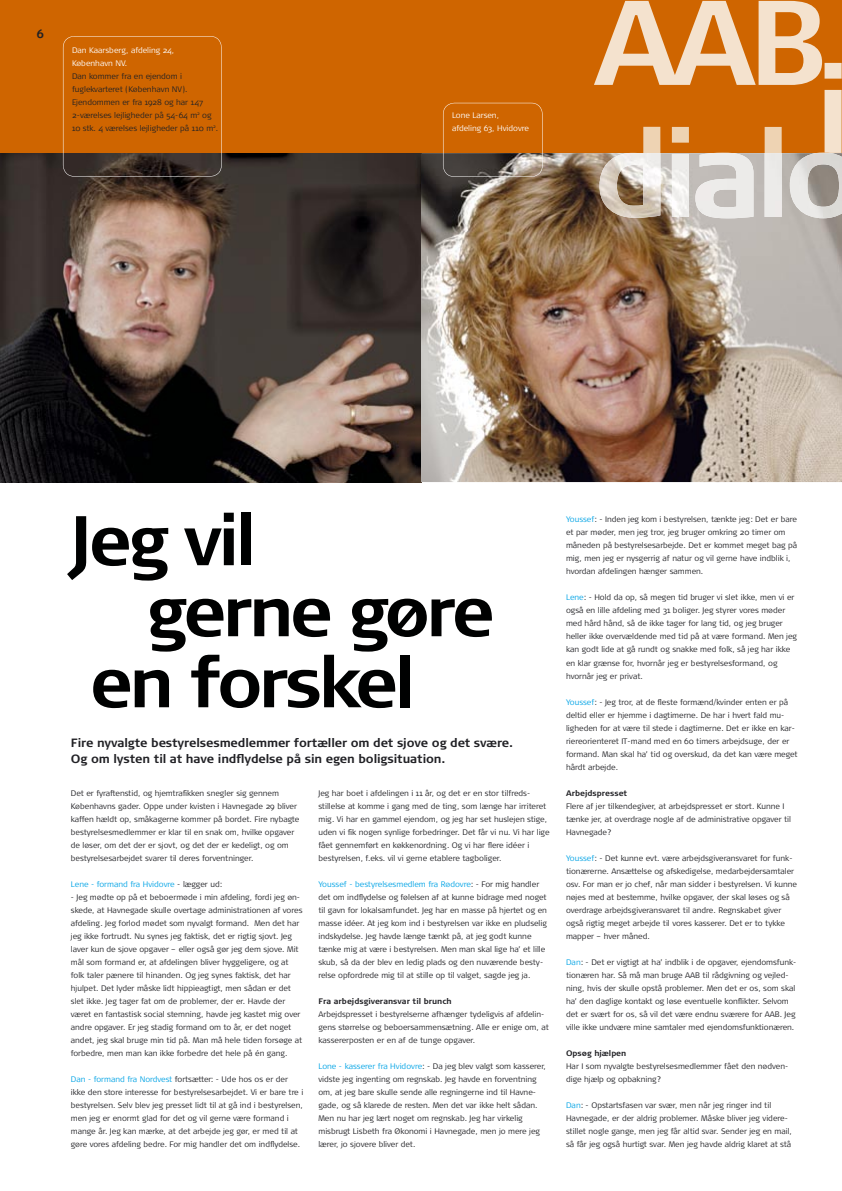
<style>
.page{position:relative;width:842px;height:1191px;background:#fff}
.page>*{position:absolute;margin:0;border:0;box-sizing:border-box;transform-origin:0 0}
.t1{font:700 70px "Signa Normal";letter-spacing:-.05em;color:#000101}
.t2{font:700 12px/16px "Signa Normal";letter-spacing:-.01em;color:#212125}
.t3{font:300 8px/13px "Signa Normal";color:#212125}
.t4{font:300 8px/13px "Signa Normal";color:#fff}
.t5{font:700 8px "Signa Normal";color:#212125}
.t6{font:300 8px "Signa Normal";color:#00a3e5}
.s1{color:#212125}
.s2{color:#00a3e5}
</style>
<div class="page">
<div style="left:0;top:0;width:842px;height:153px;background:#cf6500"></div>
<img style="left:0;top:153px;width:842px;height:329px">
<img style="left:599px;top:153px;width:243px;height:65px">
<svg style="left:594px;top:1px;width:248px;height:152px"></svg>
<svg style="left:63px;top:36px;width:159px;height:141px"></svg>
<svg style="left:443px;top:103px;width:100px;height:74px"></svg>
<h2 class="t2" style="left:37px;top:25px;width:9px">6</h2>
<p class="t4" style="left:72px;top:44px;width:104px">Dan Kaarsberg, afdeling 24,<br>København NV.</p>
<p class="t3" style="left:72px;top:70px;width:148px">Dan kommer fra en ejendom i fuglekvarteret (København NV).<br>Ejendommen er fra 1928 og har 147<br>2-værelses lejligheder på 54-64 m<sup>2</sup> og 10 stk. 4 værelses lejligheder på 110 m<sup>2</sup>.</p>
<p class="t4" style="left:452px;top:109px;width:79px">Lone Larsen, afdeling 63, Hvidovre</p>
<h1 class="t1" style="left:71px;top:500px;width:187px">Jeg vil</h1>
<h1 class="t1" style="left:146px;top:571px;width:350px">gerne gøre</h1>
<h1 class="t1" style="left:90px;top:642px;width:327px">en forskel</h1>
<h2 class="t2" style="left:71px;top:734px;width:444px">Fire nyvalgte bestyrelsesmedlemmer fortæller om det sjove og det svære.<br>Og om lysten til at have indflydelse på sin egen boligsituation.</h2>
<p class="t3" style="left:71px;top:786px;width:230px">Det er fyraftenstid, og hjemtrafikken snegler sig gennem Københavns gader. Oppe under kvisten i Havnegade 29 bliver kaffen hældt op, småkagerne kommer på bordet. Fire nybagte bestyrelsesmedlemmer er klar til en snak om, hvilke opgaver de løser, om det der er sjovt, og det der er kedeligt, og om bestyrelsesarbejdet svarer til deres forventninger.</p>
<p class="t6" style="left:71px;top:879px;width:153px">Lene - formand fra Hvidovre <span class="s1">- lægger ud:</span></p>
<p class="t3" style="left:71px;top:890px;width:233px">- Jeg mødte op på et beboermøde i min afdeling, fordi jeg øn&shy;skede, at Havnegade skulle overtage administrationen af vores afdeling. Jeg forlod mødet som nyvalgt formand. Men det har jeg ikke fortrudt. Nu synes jeg faktisk, det er rigtig sjovt. Jeg laver kun de sjove opgaver – eller også gør jeg dem sjove. Mit mål som formand er, at afdelingen bliver hyggeligere, og at folk taler pænere til hinanden. Og jeg synes faktisk, det har hjulpet. Det lyder måske lidt hippieagtigt, men sådan er det slet ikke. Jeg tager fat om de problemer, der er. Havde der været en fantastisk social stemning, havde jeg kastet mig over andre opgaver. Er jeg stadig formand om to år, er det noget andet, jeg skal bruge min tid på. Man må hele tiden forsøge at forbedre, men man kan ikke forbedre det hele på én gang.</p>
<p class="t3" style="left:71px;top:1072px;width:234px"><span class="s2">Dan - formand fra Nordvest</span> fortsætter: - Ude hos os er der ikke den store interesse for bestyrelsesarbejdet. Vi er bare tre i bestyrelsen. Selv blev jeg presset lidt til at gå ind i bestyrelsen, men jeg er enormt glad for det og vil gerne være formand i mange år. Jeg kan mærke, at det arbejde jeg gør, er med til at gøre vores afdeling bedre. For mig handler det om indflydelse.</p>
<p class="t3" style="left:318px;top:786px;width:233px">Jeg har boet i afdelingen i 11 år, og det er en stor tilfreds&shy;stillelse at komme i gang med de ting, som længe har irriteret mig. Vi har en gammel ejendom, og jeg har set huslejen stige, uden vi fik nogen synlige forbedringer. Det får vi nu. Vi har lige fået gennemført en køkkenordning. Og vi har flere idéer i bestyrel sen, f.eks. vil vi gerne etablere tagboliger.</p>
<p class="t3" style="left:318px;top:877px;width:230px"><span class="s2">Youssef - bestyrelsesmedlem fra Rødovre</span>: - For mig handler det om indflydelse og følelsen af at kunne bidrage med noget til gavn for lokalsamfundet. Jeg har en masse på hjertet og en masse idéer. At jeg kom ind i bestyrelsen var ikke en pludselig ind skydelse. Jeg havde længe tænkt på, at jeg godt kunne tænke mig at være i bestyrelsen. Men man skal lige ha’ et lille skub, så da der blev en ledig plads og den nuværende besty&shy;relse opfordrede mig til at stille op til valget, sagde jeg ja.</p>
<p class="t5" style="left:318px;top:996px;width:135px">Fra arbejdsgiveransvar til brunch</p>
<p class="t3" style="left:318px;top:1007px;width:232px">Arbejdspresset i bestyrelserne afhænger tydeligvis af afdelin&shy;gens størrelse og beboersammensætning. Alle er enige om, at kassererposten er en af de tunge opgaver.</p>
<p class="t3" style="left:318px;top:1059px;width:229px"><span class="s2">Lone - kasserer fra Hvidovre</span>: - Da jeg blev valgt som kasse rer, vidste jeg ingenting om regnskab. Jeg havde en forventning om, at jeg bare skulle sende alle regningerne ind til Havne&shy;gade, og så klarede de resten. Men det var ikke helt sådan.<br>Men nu har jeg lært noget om regnskab. Jeg har virkelig misbrugt Lisbeth fra Økonomi i Havnegade, men jo mere jeg lærer, jo sjovere bliver det.</p>
<p class="t3" style="left:566px;top:513px;width:233px"><span class="s2">Youssef</span>: - Inden jeg kom i bestyrelsen, tænkte jeg: Det er bare et par møder, men jeg tror, jeg bruger omkring 20 timer om måneden på bestyrelsesarbejde. Det er kommet meget bag på mig, men jeg er nysgerrig af natur og vil gerne have ind blik i, hvordan afdelingen hænger sammen.</p>
<p class="t3" style="left:566px;top:591px;width:232px"><span class="s2">Lene</span>: - Hold da op, så megen tid bruger vi slet ikke, men vi er også en lille afdeling med 31 boliger. Jeg styrer vores møder med hård hånd, så de ikke tager for lang tid, og jeg bruger heller ikke overvældende med tid på at være formand. Men jeg kan godt lide at gå rundt og snakke med folk, så jeg har ikke en klar grænse for, hvornår jeg er bestyrelsesformand, og hvornår jeg er privat.</p>
<p class="t3" style="left:566px;top:695px;width:233px"><span class="s2">Youssef</span>: - Jeg tror, at de fleste formænd/kvinder enten er på deltid eller er hjemme i dagtimerne. De har i hvert fald mu&shy;ligheden for at være til stede i dagtimerne. Det er ikke en kar&shy;riereorienteret IT-mand med en 60 timers arbejdsuge, der er formand. Man skal ha’ tid og overskud, da det kan være meget hårdt arbejde.</p>
<p class="t5" style="left:566px;top:788px;width:63px">Arbejdspresset</p>
<p class="t3" style="left:566px;top:799px;width:227px">Flere af jer tilkendegiver, at arbejdspresset er stort. Kunne I tænke jer, at overdrage nogle af de administrative opgaver til<br>Havnegade?</p>
<p class="t3" style="left:566px;top:851px;width:232px"><span class="s2">Youssef</span>: - Det kunne evt. være arbejdsgiveransvaret for funk&shy;tionærerne. Ansættelse og afskedigelse, medarbejdersamtaler osv. For man er jo chef, når man sidder i bestyrelsen. Vi kunne nøjes med at bestemme, hvilke opgaver, der skal løses og så overdrage arbejdsgiveransvaret til andre. Regnskabet giver også rigtig meget arbejde til vores kasserer. Det er to tykke mapper – hver måned.</p>
<p class="t3" style="left:566px;top:955px;width:232px"><span class="s2">Dan</span>: - Det er vigtigt at ha’ indblik i de opgaver, ejendomsfunk&shy;tionæren har. Så må man bruge AAB til rådgivning og vejled&shy;ning, hvis der skulle opstå problemer. Men det er os, som skal ha’ den daglige kontakt og løse eventuelle konflikter. Selvom det er svært for os, så vil det være endnu sværere for AAB. Jeg ville ikke undvære mine samtaler med ejendomsfunktionæren.</p>
<p class="t5" style="left:566px;top:1048px;width:62px">Opsøg hjælpen</p>
<p class="t3" style="left:566px;top:1059px;width:224px">Har I som nyvalgte bestyrelsesmedlemmer fået den nødven&shy;dige hjælp og opbakning?</p>
<p class="t3" style="left:566px;top:1098px;width:227px"><span class="s2">Dan</span>: - Opstartsfasen var svær, men når jeg ringer ind til Havnegade, er der aldrig problemer. Måske bliver jeg videre&shy;stillet nogle gange, men jeg får altid svar. Sender jeg en mail, så får jeg også hurtigt svar. Men jeg havde aldrig klaret at stå</p>
</div>
